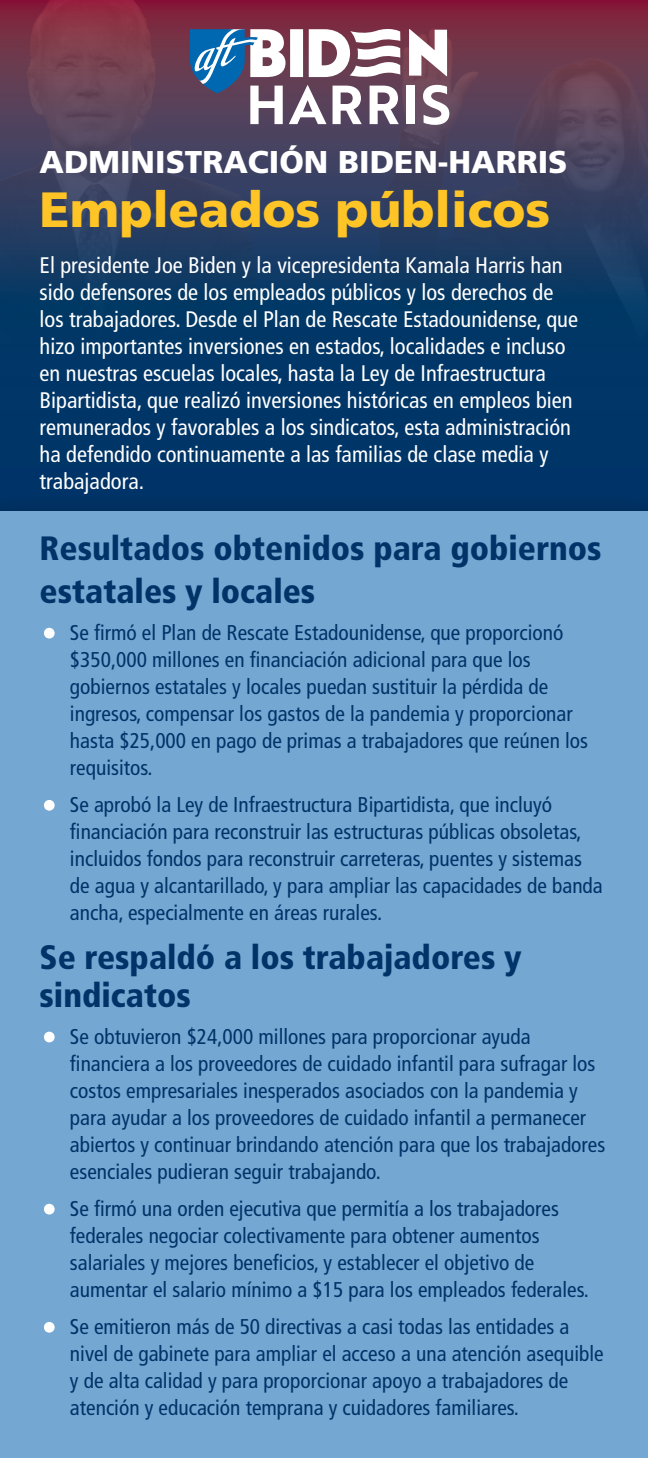
<style>
.page{position:relative;width:648px;height:1458px;background:#fff}
.page>*{position:absolute;margin:0;border:0;box-sizing:border-box;transform-origin:0 0}
.t1{font:53.55px "Brother 1816 Bold";letter-spacing:.04em;color:#fff}
.Table_H1{font:900 49.5px "Frutiger LT Std";color:#ffc425}
.t2{font:900 condensed 33.75px/42.8px "Frutiger LT Std";color:#003468}
.Table_H1-2{font:900 31.5px "Frutiger LT Std";color:#fff}
.Table_H1-3{font:condensed 22.5px/27px "Frutiger LT Std";color:#fff}
.t3{font:condensed 21.38px/27px "Frutiger LT Std";color:#003468}
.s1{color:#fff}
</style>
<div class="page">
<div style="left:0;top:0;width:648px;height:512px;background:#003668"></div>
<img style="left:362px;top:0;width:286px;height:307px">
<img style="left:0;top:0;width:362px;height:295px">
<div style="left:0;top:488px;width:648px;height:970px;background:#003264"></div>
<div style="left:0;top:512px;width:648px;height:946px;background:#75a7d3"></div>
<svg style="left:190px;top:26px;width:257px;height:67px;background:#958ca0"></svg>
<p class="t1" style="left:246px;top:64px;width:206px">HARRIS</p>
<p class="Table_H1-2" style="left:40px;top:143px;width:529px">ADMINISTRACIÓN BIDEN-HARRIS</p>
<p class="Table_H1" style="left:40px;top:180px;width:512px">Empleados públicos</p>
<p class="Table_H1-3" style="left:40px;top:251px;width:540px">El presidente Joe Biden y la vicepresidenta Kamala Harris han sido defensores de los empleados públicos y los derechos de los trabajadores. Desde el Plan de Rescate Estadounidense, que hizo importantes inversiones en estados, localidades e incluso en nuestras escuelas locales, hasta la Ley de Infraestructura Bipartidista, que realizó inversiones históricas en empleos bien remunerados y favorables a los sindicatos, esta administración ha defendido continuamente a las familias de clase media y trabajadora.</p>
<h1 class="t2" style="left:40px;top:527px;width:564px">Resultados obtenidos para gobiernos estatales y locales</h1>
<p class="t3" style="left:70px;top:620px;width:520px;text-indent:-30px"><span class="s1">•</span> Se firmó el Plan de Rescate Estadounidense, que proporcionó $350,000 millones en financiación adicional para que los gobiernos estatales y locales puedan sustituir la pérdida de ingresos, compensar los gastos de la pandemia y proporcionar hasta $25,000 en pago de primas a trabajadores que reúnen los requisitos.</p>
<p class="t3" style="left:70px;top:792px;width:534px;text-indent:-30px"><span class="s1">•</span> Se aprobó la Ley de Infraestructura Bipartidista, que incluyó financiación para reconstruir las estructuras públicas obsoletas, incluidos fondos para reconstruir carreteras, puentes y sistemas de agua y alcantarillado, y para ampliar las capacidades de banda ancha, especialmente en áreas rurales.</p>
<h1 class="t2" style="left:40px;top:938px;width:484px;line-height:38.2px">Se respaldó a los trabajadores y sindicatos</h1>
<p class="t3" style="left:70px;top:1023px;width:537px;text-indent:-30px"><span class="s1">•</span> Se obtuvieron $24,000 millones para proporcionar ayuda financiera a los proveedores de cuidado infantil para sufragar los costos empresariales inesperados asociados con la pandemia y para ayudar a los proveedores de cuidado infantil a permanecer abiertos y continuar brindando atención para que los trabajadores esenciales pudieran seguir trabajando.</p>
<p class="t3" style="left:70px;top:1196px;width:520px;text-indent:-30px"><span class="s1">•</span> Se firmó una orden ejecutiva que permitía a los trabajadores federales negociar colectivamente para obtener aumentos salariales y mejores beneficios, y establecer el objetivo de aumentar el salario mínimo a $15 para los empleados federales.</p>
<p class="t3" style="left:70px;top:1314px;width:535px;text-indent:-30px"><span class="s1">•</span> Se emitieron más de 50 directivas a casi todas las entidades a nivel de gabinete para ampliar el acceso a una atención asequible y de alta calidad y para proporcionar apoyo a trabajadores de atención y educación temprana y cuidadores familiares.</p>
</div>
